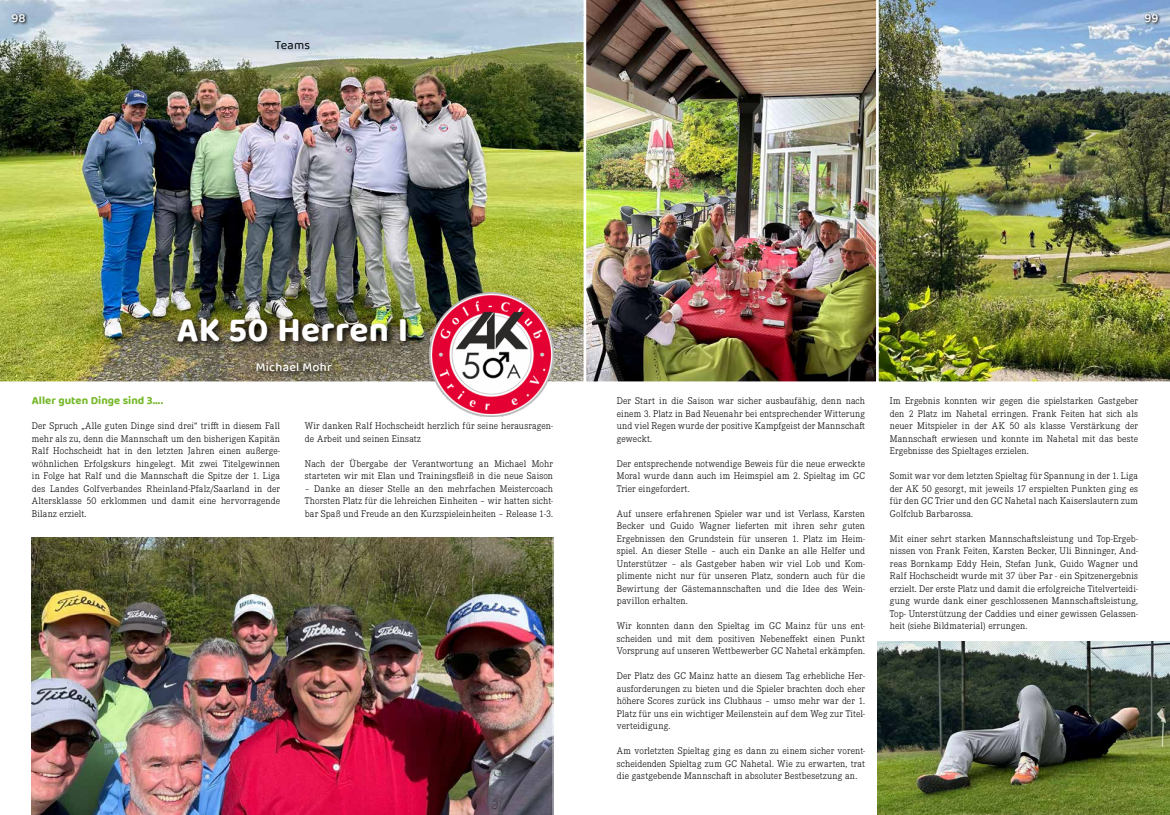
<style>
.page{position:relative;width:1170px;height:815px;background:#fff}
.page>*{position:absolute;margin:0;border:0;box-sizing:border-box;transform-origin:0 0}
.head{font:700 35px "Baloo 2";letter-spacing:.01em;color:#fff}
.Head_Sub{font:500 12.5px "Baloo 2";letter-spacing:.02em;color:#fff}
.t1{font:12.5px "Baloo 2";letter-spacing:.02em;color:#000}
.Seitenzahl_weiss{font:500 12.5px "Baloo 2";color:#fff}
.Zwischenhead{font:700 11.25px "Baloo 2";letter-spacing:.005em;color:#76b82a}
.Fliesstext_F3{font:300 10px/12.5px "Corporate E Pro";letter-spacing:.015em;color:#000;text-align:justify}
</style>
<div class="page">
<img style="left:0;top:0;width:583px;height:382px">
<div style="left:174px;top:316px;width:240px;height:64px;background:#000;opacity:.9"></div>
<img style="left:429px;top:292px;width:124px;height:124px">
<img style="left:32px;top:537px;width:521px;height:278px">
<img style="left:583px;top:0;width:293px;height:382px">
<img style="left:876px;top:0;width:293px;height:382px">
<img style="left:877px;top:641px;width:292px;height:174px">
<svg style="left:11px;top:13px;width:18px;height:13px"></svg>
<svg style="left:1143px;top:13px;width:18px;height:13px"></svg>
<p class="Seitenzahl_weiss" style="left:12px;top:9px;width:16px">98</p>
<p class="Seitenzahl_weiss" style="left:1144px;top:9px;width:15px">99</p>
<p class="t1" style="left:275px;top:36px;width:37px">Teams</p>
<p class="head" style="left:177px;top:308px;width:233px">AK 50 Herren I</p>
<p class="Head_Sub" style="left:256px;top:358px;width:78px">Michael Mohr</p>
<p class="Zwischenhead" style="left:32px;top:394px;width:133px">Aller guten Dinge sind 3….</p>
<p class="Fliesstext_F3" style="left:32px;top:419px;width:250px">Der Spruch „Alle guten Dinge sind drei“ trifft in diesem Fall mehr als zu, denn die Mannschaft um den bisherigen Kapitän Ralf Hochscheidt hat in den letzten Jahren einen außerge&shy;wöhnlichen Erfolgskurs hingelegt. Mit zwei Titelgewinnen in Folge hat Ralf und die Mannschaft die Spitze der 1. Liga des Landes Golfverbandes Rheinland-Pfalz/Saarland in der Altersklasse 50 erklommen und damit eine hervorragende Bilanz erzielt.</p>
<p class="Fliesstext_F3" style="left:305px;top:419px;width:250px">Wir danken Ralf Hochscheidt herzlich für seine herausragen&shy;de Arbeit und seinen Einsatz</p>
<p class="Fliesstext_F3" style="left:305px;top:457px;width:250px">Nach der Übergabe der Verantwortung an Michael Mohr starteten wir mit Elan und Trainingsfleiß in die neue Saison</p>
<p class="Fliesstext_F3" style="left:305px;top:482px;width:250px">– Danke an dieser Stelle an den mehrfachen Meistercoach Thorsten Platz für die lehreichen Einheiten – wir hatten sicht&shy;bar Spaß und Freude an den Kurzspieleinheiten – Release 1-3.</p>
<p class="Fliesstext_F3" style="left:617px;top:394px;width:250px">Der Start in die Saison war sicher ausbaufähig, denn nach einem 3. Platz in Bad Neuenahr bei entsprechender Witterung und viel Regen wurde der positive Kampfgeist der Mannschaft geweckt.</p>
<p class="Fliesstext_F3" style="left:617px;top:457px;width:250px">Der entsprechende notwendige Beweis für die neue erweckte Moral wurde dann auch im Heimspiel am 2. Spieltag im GC Trier eingefordert.</p>
<p class="Fliesstext_F3" style="left:617px;top:507px;width:250px">Auf unsere erfahrenen Spieler war und ist Verlass, Karsten Becker und Guido Wagner lieferten mit ihren sehr guten Ergebnissen den Grundstein für unseren 1. Platz im Heim&shy;spiel. An dieser Stelle – auch ein Danke an alle Helfer und Unterstützer – als Gastgeber haben wir viel Lob und Kom&shy;plimente nicht nur für unseren Platz, sondern auch für die Bewirtung der Gästemannschaften und die Idee des Wein&shy;pavillon erhalten.</p>
<p class="Fliesstext_F3" style="left:617px;top:619px;width:250px">Wir konnten dann den Spieltag im GC Mainz für uns ent&shy;scheiden und mit dem positiven Nebeneffekt einen Punkt Vorsprung auf unseren Wettbewerber GC Nahetal erkämpfen.</p>
<p class="Fliesstext_F3" style="left:617px;top:669px;width:250px">Der Platz des GC Mainz hatte an diesem Tag erhebliche Her&shy;ausforderungen zu bieten und die Spieler brachten doch eher höhere Scores zurück ins Clubhaus – umso mehr war der 1.<br>Platz für uns ein wichtiger Meilenstein auf dem Weg zur Titel&shy;verteidigung.</p>
<p class="Fliesstext_F3" style="left:617px;top:744px;width:250px">Am vorletzten Spieltag ging es dann zu einem sicher vorent&shy;scheidenden Spieltag zum GC Nahetal. Wie zu erwarten, trat die gastgebende Mannschaft in absoluter Bestbesetzung an.</p>
<p class="Fliesstext_F3" style="left:889px;top:394px;width:250px">Im Ergebnis konnten wir gegen die spielstarken Gastgeber den 2 Platz im Nahetal erringen. Frank Feiten hat sich als neuer Mitspieler in der AK 50 als klasse Verstärkung der Mannschaft erwiesen und konnte im Nahetal mit das beste Ergebnisse des Spieltages erzielen.</p>
<p class="Fliesstext_F3" style="left:889px;top:469px;width:250px">Somit war vor dem letzten Spieltag für Spannung in der 1. Liga der AK 50 gesorgt, mit jeweils 17 erspielten Punkten ging es für den GC Trier und den GC Nahetal nach Kaiserslautern zum Golfclub Barbarossa.</p>
<p class="Fliesstext_F3" style="left:889px;top:532px;width:250px">Mit einer sehrt starken Mannschaftsleistung und Top-Ergeb&shy;nissen von Frank Feiten, Karsten Becker, Uli Binninger, And&shy;reas Bornkamp Eddy Hein, Stefan Junk, Guido Wagner und Ralf Hochscheidt wurde mit 37 über Par - ein Spitzenergebnis erzielt. Der erste Platz und damit die erfolgreiche Titelverteidi&shy;gung wurde dank einer geschlossenen Mannschaftsleistung, Top- Unterstützung der Caddies und einer gewissen Gelassen&shy;heit (siehe Bildmaterial) errungen.</p>
</div>
